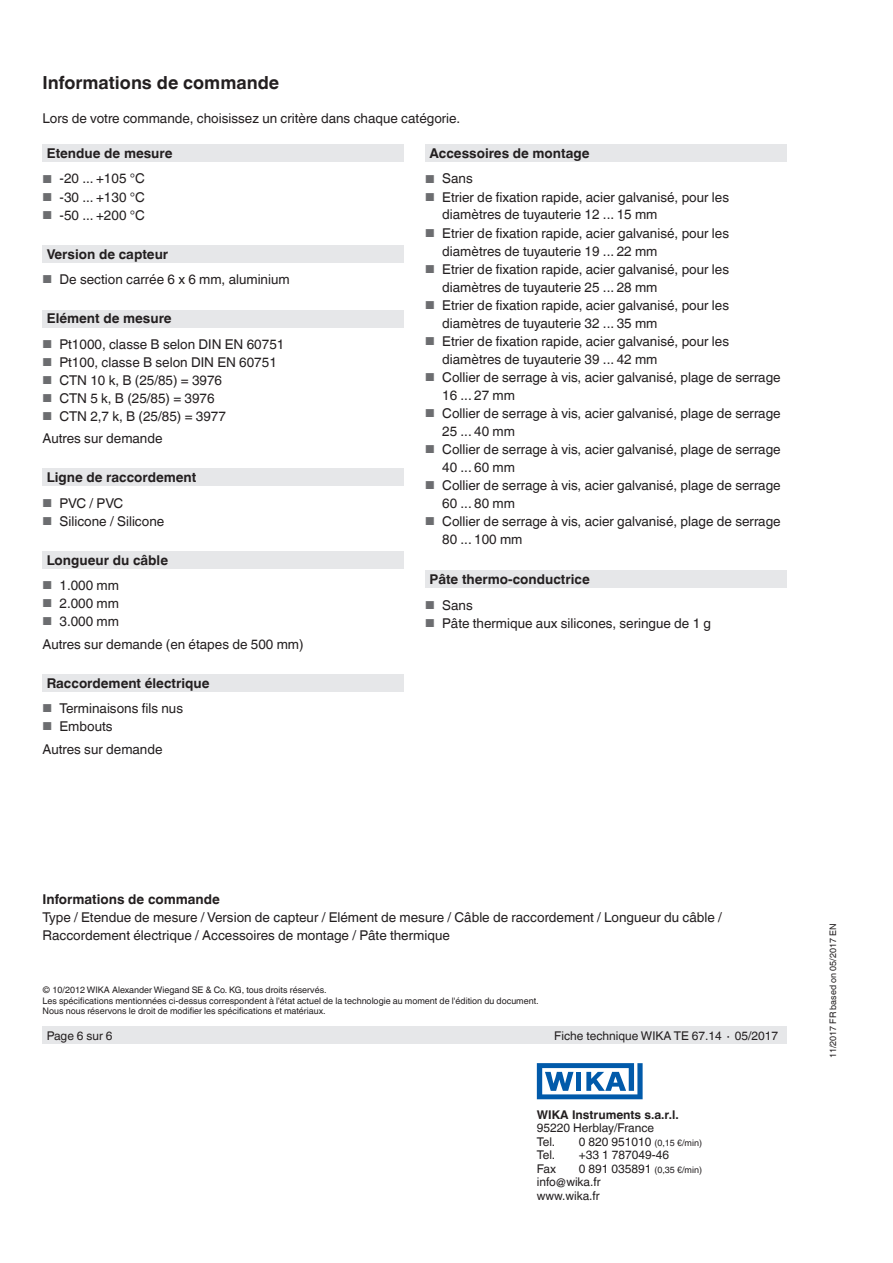
<style>
.page{position:relative;width:893px;height:1263px;background:#fff}
.page>*{position:absolute;margin:0;border:0;box-sizing:border-box;transform-origin:0 0}
.t1{font:700 18px "Helvetica World";color:#231f20}
.t2{font:13.5px/18px "Helvetica World";color:#231f20}
.t3{font:700 13.5px "Helvetica World";color:#231f20}
.t4{font:12px/13.5px "Helvetica World";color:#231f20}
.t5{font:700 12px "Helvetica World";color:#231f20}
.t6{font:9px/10.5px "Helvetica World";color:#231f20}
.s1{font-size:11.55px;color:#6c6d70}
.s2{font-size:12px}
</style>
<div class="page">
<svg style="left:537px;top:1063px;width:106px;height:36px"></svg>
<div style="left:43px;top:1027px;width:744px;height:17px;background:#e6e7e9"></div>
<div style="left:425px;top:144px;width:362px;height:17px;background:#e6e7e9"></div>
<div style="left:425px;top:571px;width:362px;height:17px;background:#e6e7e9"></div>
<div style="left:43px;top:469px;width:361px;height:17px;background:#e6e7e9"></div>
<div style="left:43px;top:551px;width:361px;height:17px;background:#e6e7e9"></div>
<div style="left:43px;top:144px;width:361px;height:17px;background:#e6e7e9"></div>
<div style="left:43px;top:245px;width:361px;height:17px;background:#e6e7e9"></div>
<div style="left:43px;top:310px;width:361px;height:17px;background:#e6e7e9"></div>
<div style="left:43px;top:675px;width:361px;height:17px;background:#e6e7e9"></div>
<h1 class="t1" style="left:43px;top:73px;width:238px">Informations de commande</h1>
<p class="t2" style="left:43px;top:109px;width:419px">Lors de votre commande, choisissez un critère dans chaque catégorie.</p>
<p class="t3" style="left:47px;top:145px;width:127px">Etendue de mesure</p>
<p class="t2" style="left:43px;top:170px;width:104px"><span class="s1">■</span> -20 ... +105 °C</p>
<p class="t2" style="left:43px;top:188px;width:104px"><span class="s1">■</span> -30 ... +130 °C</p>
<p class="t2" style="left:43px;top:206px;width:104px"><span class="s1">■</span> -50 ... +200 °C</p>
<p class="t3" style="left:47px;top:246px;width:123px">Version de capteur</p>
<p class="t2" style="left:43px;top:270px;width:249px"><span class="s1">■</span> De section carrée 6 x 6 mm, aluminium</p>
<p class="t3" style="left:47px;top:310px;width:126px">Elément de mesure</p>
<p class="t2" style="left:43px;top:335px;width:243px"><span class="s1">■</span> Pt1000, classe B selon DIN EN 60751</p>
<p class="t2" style="left:43px;top:353px;width:236px"><span class="s1">■</span> Pt100, classe B selon DIN EN 60751</p>
<p class="t2" style="left:43px;top:371px;width:181px"><span class="s1">■</span> CTN 10 k, B (25/85) = 3976</p>
<p class="t2" style="left:43px;top:389px;width:174px"><span class="s1">■</span> CTN 5 k, B (25/85) = 3976</p>
<p class="t2" style="left:43px;top:405px;width:185px;line-height:22.5px"><span class="s1">■</span> CTN 2,7 k, B (25/85) = 3977<br>Autres sur demande</p>
<p class="t3" style="left:47px;top:469px;width:151px">Ligne de raccordement</p>
<p class="t2" style="left:43px;top:494px;width:82px"><span class="s1">■</span> PVC / PVC</p>
<p class="t2" style="left:43px;top:512px;width:123px"><span class="s1">■</span> Silicone / Silicone</p>
<p class="t3" style="left:47px;top:552px;width:123px">Longueur du câble</p>
<p class="t2" style="left:43px;top:576px;width:78px"><span class="s1">■</span> 1.000 mm</p>
<p class="t2" style="left:43px;top:594px;width:78px"><span class="s1">■</span> 2.000 mm</p>
<p class="t2" style="left:43px;top:610px;width:263px;line-height:22.5px"><span class="s1">■</span> 3.000 mm<br>Autres sur demande (en étapes de 500 mm)</p>
<p class="t3" style="left:47px;top:675px;width:164px">Raccordement électrique</p>
<p class="t2" style="left:43px;top:699px;width:142px"><span class="s1">■</span> Terminaisons fils nus</p>
<p class="t2" style="left:43px;top:715px;width:122px;line-height:22.5px"><span class="s1">■</span> Embouts<br>Autres sur demande</p>
<p class="t3" style="left:429px;top:145px;width:161px">Accessoires de montage</p>
<p class="t2" style="left:425px;top:170px;width:49px"><span class="s1">■</span> Sans</p>
<p class="t2" style="left:442px;top:188px;width:288px;text-indent:-17px"><span class="s1">■</span> Etrier de fixation rapide, acier galvanisé, pour les diamètres de tuyauterie 12 ... 15 mm</p>
<p class="t2" style="left:442px;top:224px;width:288px;text-indent:-17px"><span class="s1">■</span> Etrier de fixation rapide, acier galvanisé, pour les diamètres de tuyauterie 19 ... 22 mm</p>
<p class="t2" style="left:442px;top:260px;width:288px;text-indent:-17px"><span class="s1">■</span> Etrier de fixation rapide, acier galvanisé, pour les diamètres de tuyauterie 25 ... 28 mm</p>
<p class="t2" style="left:442px;top:296px;width:288px;text-indent:-17px"><span class="s1">■</span> Etrier de fixation rapide, acier galvanisé, pour les diamètres de tuyauterie 32 ... 35 mm</p>
<p class="t2" style="left:442px;top:332px;width:288px;text-indent:-17px"><span class="s1">■</span> Etrier de fixation rapide, acier galvanisé, pour les diamètres de tuyauterie 39 ... 42 mm</p>
<p class="t2" style="left:442px;top:368px;width:340px;text-indent:-17px"><span class="s1">■</span> Collier de serrage à vis, acier galvanisé, plage de serrage<br>16 ... 27 mm</p>
<p class="t2" style="left:442px;top:404px;width:340px;text-indent:-17px"><span class="s1">■</span> Collier de serrage à vis, acier galvanisé, plage de serrage<br>25 ... 40 mm</p>
<p class="t2" style="left:442px;top:440px;width:340px;text-indent:-17px"><span class="s1">■</span> Collier de serrage à vis, acier galvanisé, plage de serrage<br>40 ... 60 mm</p>
<p class="t2" style="left:442px;top:476px;width:340px;text-indent:-17px"><span class="s1">■</span> Collier de serrage à vis, acier galvanisé, plage de serrage<br>60 ... 80 mm</p>
<p class="t2" style="left:442px;top:512px;width:340px;text-indent:-17px"><span class="s1">■</span> Collier de serrage à vis, acier galvanisé, plage de serrage<br>80 ... 100 mm</p>
<p class="t3" style="left:429px;top:571px;width:162px">Pâte thermo-conductrice</p>
<p class="t2" style="left:425px;top:596px;width:49px"><span class="s1">■</span> Sans</p>
<p class="t2" style="left:425px;top:614px;width:287px"><span class="s1">■</span> Pâte thermique aux silicones, seringue de 1 g</p>
<p class="t3" style="left:43px;top:892px;width:179px">Informations de commande</p>
<p class="t2" style="left:43px;top:909px;width:681px">Type / Etendue de mesure / Version de capteur / Elément de mesure / Câble de raccordement / Longueur du câble /<br>Raccordement électrique / Accessoires de montage / Pâte thermique</p>
<p class="t6" style="left:43px;top:985px;width:498px">© 10/2012 WIKA Alexander Wiegand SE &amp; Co. KG, tous droits réservés.<br>Les spécifications mentionnées ci-dessus correspondent à l'état actuel de la technologie au moment de l'édition du document.<br>Nous nous réservons le droit de modifier les spécifications et matériaux.</p>
<p class="t4" style="left:47px;top:1029px;width:67px">Page 6 sur 6</p>
<p class="t4" style="left:554px;top:1029px;width:225px">Fiche technique WIKA TE 67.14 ∙ 05/2017</p>
<p class="t5" style="left:537px;top:1107px;width:143px">WIKA Instruments s.a.r.l.</p>
<p class="t4" style="left:537px;top:1121px;width:119px">95220 Herblay/France<br>Tel.</p>
<p class="t6" style="left:579px;top:1137px;width:125px"><span class="s2">0 820 951010</span> (0,15 €/min)</p>
<p class="t4" style="left:537px;top:1148px;width:20px">Tel.</p>
<p class="t4" style="left:579px;top:1148px;width:92px">+33 1 787049-46</p>
<p class="t4" style="left:537px;top:1161px;width:21px">Fax</p>
<p class="t6" style="left:579px;top:1164px;width:125px"><span class="s2">0 891 035891</span> (0,35 €/min)</p>
<p class="t4" style="left:537px;top:1175px;width:65px">info@wika.fr www.wika.fr</p>
<p class="t6" style="left:828px;top:1058px;width:136px;rotate:-90deg">11/2017 FR based on 05/2017 EN</p>
</div>
